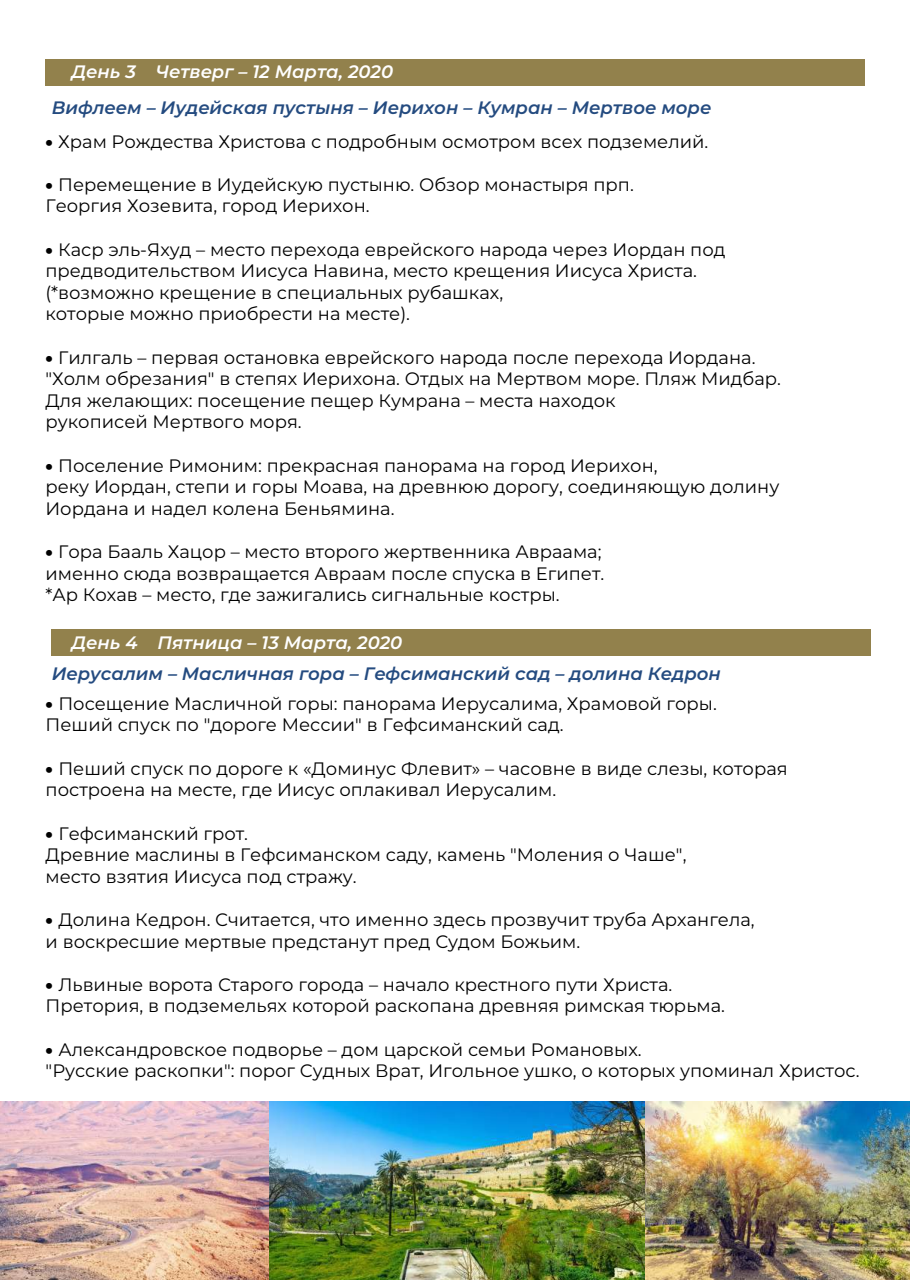
<style>
.page{position:relative;width:910px;height:1280px;background:#fff}
.page>*{position:absolute;margin:0;border:0;box-sizing:border-box;transform-origin:0 0}
.t1{font:18px/21.6px "Montserrat";color:#000}
.t2{font:italic 600 18px "Montserrat";color:#244b80}
.t3{font:italic 600 18px "Montserrat";color:#fff}
.s1{font-weight:900}
</style>
<div class="page">
<div style="left:51px;top:629px;width:819px;height:26px;background:#92814c"></div>
<div style="left:45px;top:59px;width:819px;height:26px;background:#92814c"></div>
<img style="left:644px;top:1101px;width:266px;height:179px">
<img style="left:0;top:1101px;width:644px;height:179px">
<p class="t3" style="left:72px;top:59px;width:323px">День 3 Четверг – 12 Марта, 2020</p>
<p class="t2" style="left:52px;top:95px;width:661px">Вифлеем – Иудейская пустыня – Иерихон – Кумран – Мертвое море</p>
<p class="t1" style="left:45px;top:130px;width:664px"><span class="s1">•</span> Храм Рождества Христова с подробным осмотром всех подземелий.</p>
<p class="t1" style="left:45px;top:173px;width:590px"><span class="s1">•</span> Перемещение в Иудейскую пустыню. Обзор монастыря прп.<br>Георгия Хозевита, город Иерихон.</p>
<p class="t1" style="left:45px;top:238px;width:682px"><span class="s1">•</span> Каср эль-Яхуд – место перехода еврейского народа через Иордан под предводительством Иисуса Навина, место крещения Иисуса Христа. (*возможно крещение в специальных рубашках,<br>которые можно приобрести на месте).</p>
<p class="t1" style="left:45px;top:346px;width:737px"><span class="s1">•</span> Гилгаль – первая остановка еврейского народа после перехода Иордана. "Холм обрезания" в степях Иерихона. Отдых на Мертвом море. Пляж Мидбар.<br>Для желающих: посещение пещер Кумрана – места находок<br>рукописей Мертвого моря.</p>
<p class="t1" style="left:45px;top:454px;width:735px"><span class="s1">•</span> Поселение Римоним: прекрасная панорама на город Иерихон,<br>реку Иордан, степи и горы Моава, на древнюю дорогу, соединяющую долину<br>Иордана и надел колена Беньямина.</p>
<p class="t1" style="left:45px;top:540px;width:560px"><span class="s1">•</span> Гора Бааль Хацор – место второго жертвенника Авраама; именно сюда возвращается Авраам после спуска в Египет. *Ар Кохав – место, где зажигались сигнальные костры.</p>
<p class="t3" style="left:72px;top:630px;width:332px">День 4 Пятница – 13 Марта, 2020</p>
<p class="t2" style="left:52px;top:661px;width:671px">Иерусалим – Масличная гора – Гефсиманский сад – долина Кедрон</p>
<p class="t1" style="left:46px;top:692px;width:673px"><span class="s1">•</span> Посещение Масличной горы: панорама Иерусалима, Храмовой горы.<br>Пеший спуск по "дороге Мессии" в Гефсиманский сад.</p>
<p class="t1" style="left:46px;top:757px;width:744px"><span class="s1">•</span> Пеший спуск по дороге к «Доминус Флевит» – часовне в виде слезы, которая построена на месте, где Иисус оплакивал Иерусалим.</p>
<p class="t1" style="left:46px;top:822px;width:642px"><span class="s1">•</span> Гефсиманский грот.<br>Древние маслины в Гефсиманском саду, камень "Моления о Чаше", место взятия Иисуса под стражу.</p>
<p class="t1" style="left:46px;top:908px;width:711px"><span class="s1">•</span> Долина Кедрон. Считается, что именно здесь прозвучит труба Архангела, и воскресшие мертвые предстанут пред Судом Божьим.</p>
<p class="t1" style="left:46px;top:973px;width:681px"><span class="s1">•</span> Львиные ворота Старого города – начало крестного пути Христа.<br>Претория, в подземельях которой раскопана древняя римская тюрьма.</p>
<p class="t1" style="left:46px;top:1038px;width:815px"><span class="s1">•</span> Александровское подворье – дом царской семьи Романовых.<br>"Русские раскопки": порог Судных Врат, Игольное ушко, о которых упоминал Христос.</p>
</div>
